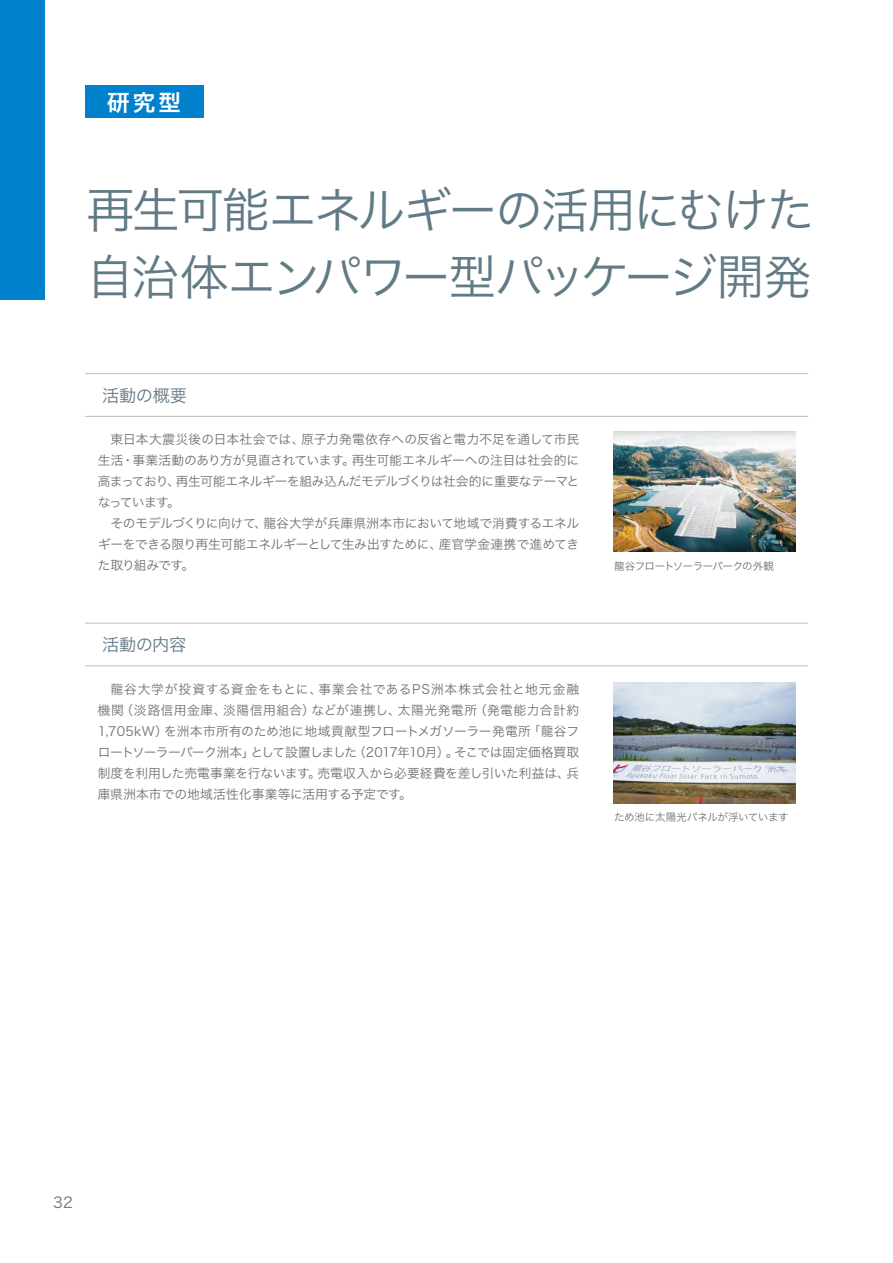
<style>
.page{position:relative;width:893px;height:1263px;background:#fff}
.page>*{position:absolute;margin:0;border:0;box-sizing:border-box;transform-origin:0 0}
.t1{font:48px/66px "Hira Kaku Pro W3";letter-spacing:-.055em;color:#627a86}
.t2{font:22.5px "Hira Kaku Pro W6";color:#fff}
.t3{font:17.25px "Hira Kaku Pro W3";letter-spacing:-.02em;color:#627a86}
.t4{font:14.85px "Hira Kaku Pro W3";color:#727171}
.t5{font:12.75px/21px "Hira Kaku Pro W3";letter-spacing:-.025em;color:#727171;text-align:justify}
.t6{font:10.5px "Hira Kaku Pro W3";letter-spacing:-.04em;color:#727171}
</style>
<div class="page">
<div style="left:0;top:0;width:44px;height:300px;background:#0081cc"></div>
<div style="left:85px;top:86px;width:118px;height:32px;background:#0081cc"></div>
<img style="left:613px;top:431px;width:182px;height:121px">
<img style="left:613px;top:682px;width:182px;height:121px">
<hr style="left:85px;top:373px;width:723px;height:1px;background:#b0bfc8">
<hr style="left:85px;top:416px;width:723px;height:1px;background:#b0bfc8">
<hr style="left:85px;top:623px;width:723px;height:1px;background:#b0bfc8">
<hr style="left:85px;top:666px;width:723px;height:1px;background:#b0bfc8">
<h2 class="t2" style="left:107px;top:82px;width:76px">研究型</h2>
<h1 class="t1" style="left:87px;top:174px;width:729px">再生可能エネルギーの活用にむけた自治体エンパワー型パッケージ開発</h1>
<h3 class="t3" style="left:102px;top:380px;width:87px">活動の概要</h3>
<p class="t5" style="left:98px;top:428px;width:483px;text-indent:13px">東日本大震災後の日本社会では、原子力発電依存への反省と電力不足を通して市民生活・事業活動のあり方が見直されています。再生可能エネルギーへの注目は社会的に高まっており、再生可能エネルギーを組み込んだモデルづくりは社会的に重要なテーマとなっています。　　　　　　</p>
<p class="t5" style="left:98px;top:512px;width:483px;text-indent:13px">そのモデルづくりに向けて、龍谷大学が兵庫県洲本市において地域で消費するエネルギーをできる限り再生可能エネルギーとして生み出すために、産官学金連携で進めてきた取り組みです。</p>
<h3 class="t3" style="left:102px;top:629px;width:86px">活動の内容</h3>
<p class="t5" style="left:98px;top:677px;width:483px;text-indent:13px">龍谷大学が投資する資金をもとに、事業会社であるPS洲本株式会社と地元金融機関（淡路信用金庫、淡陽信用組合）などが連携し、太陽光発電所（発電能力合計約1,705kW）を洲本市所有のため池に地域貢献型フロートメガソーラー発電所「龍谷フロートソーラーパーク洲本」として設置しました（2017年10月）。そこでは固定価格買取制度を利用した売電事業を行ないます。売電収入から必要経費を差し引いた利益は、兵庫県洲本市での地域活性化事業等に活用する予定です。</p>
<p class="t6" style="left:614px;top:556px;width:161px">龍谷フロートソーラーパークの外観</p>
<p class="t6" style="left:614px;top:807px;width:176px">ため池に太陽光パネルが浮いています</p>
<p class="t4" style="left:53px;top:1189px;width:21px">32</p>
</div>
